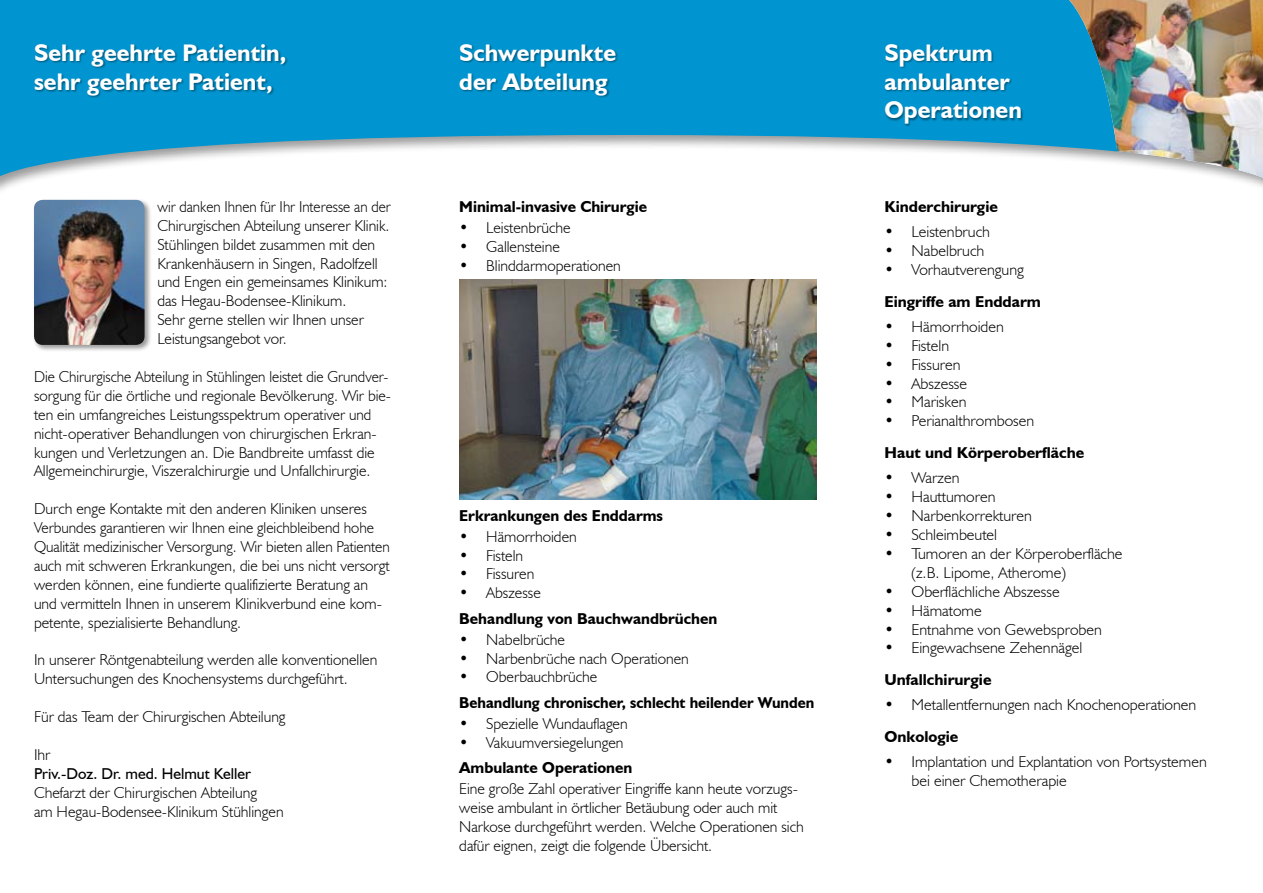
<style>
.page{position:relative;width:1263px;height:893px;background:#fff}
.page>*{position:absolute;margin:0;border:0;box-sizing:border-box;transform-origin:0 0}
.t1{font:700 24px/28.8px "Humanist 521 BT";color:#fff}
.t2{font:300 15.75px/18.9px "Humanist 521 BT";color:#000}
.t3{font:300 15.75px/18.9px "Humanist 521 BT";color:#000;scale:.96 1}
.t4{font:300 15.75px/18.9px "Humanist 521 BT";color:#000;scale:.95 1}
.t5{font:700 15.75px "Humanist 521 BT";color:#000}
.t6{font:700 15.75px "Humanist 521 BT";color:#000;scale:.96 1}
.t7{font:15.75px "Humanist 521 BT";color:#000}
</style>
<div class="page">
<svg style="left:0;top:0;width:1051px;height:186px;fill:#0095d0"></svg>
<svg style="left:1051px;top:0;width:212px;height:187px"></svg>
<img style="left:1069px;top:0;width:194px;height:178px">
<div style="left:460px;top:44px;width:257px;height:78px;background:#000;opacity:.4"></div>
<div style="left:34px;top:44px;width:305px;height:84px;background:#000;opacity:.4"></div>
<div style="left:32px;top:198px;width:126px;height:161px;background:#000;opacity:.4"></div>
<img style="left:34px;top:200px;width:111px;height:145px">
<img style="left:459px;top:280px;width:357px;height:220px">
<div style="left:885px;top:44px;width:257px;height:100px;background:#000;opacity:.4"></div>
<h1 class="t1" style="left:34px;top:38px;width:254px">Sehr geehrte Patientin, sehr geehrter Patient,</h1>
<p class="t4" style="left:157px;top:197px;width:247px">wir danken Ihnen für Ihr Interesse an der Chirurgischen Abteilung unserer Klinik.<br>Stühlingen bildet zusammen mit den Krankenhäusern in Singen, Radolfzell und Engen ein gemeinsames Klinikum: das Hegau-Bodensee-Klinikum.<br>Sehr gerne stellen wir Ihnen unser Leistungsangebot vor.</p>
<p class="t3" style="left:34px;top:367px;width:373px">Die Chirurgische Abteilung in Stühlingen leistet die Grundver&shy;sorgung für die örtliche und regionale Bevölkerung. Wir bie&shy;ten ein umfangreiches Leistungsspektrum operativer und nicht-operativer Behandlungen von chirurgischen Erkran&shy;kungen und Verletzungen an. Die Bandbreite umfasst die Allgemeinchirurgie, Viszeralchirurgie und Unfallchirurgie.</p>
<p class="t2" style="left:34px;top:499px;width:357px">Durch enge Kontakte mit den anderen Kliniken unseres Verbundes garantieren wir Ihnen eine gleichbleibend hohe Qualität medizinischer Versorgung. Wir bieten allen Patienten auch mit schweren Erkrankungen, die bei uns nicht versorgt werden können, eine fundierte qualifizierte Beratung an und vermitteln Ihnen in unserem Klinikverbund eine kom&shy;petente, spezialisierte Behandlung.</p>
<p class="t2" style="left:34px;top:650px;width:345px">In unserer Röntgenabteilung werden alle konventionellen<br>Untersuchungen des Knochensystems durchgeführt.</p>
<p class="t2" style="left:34px;top:707px;width:253px">Für das Team der Chirurgischen Abteilung</p>
<p class="t2" style="left:34px;top:745px;width:18px">Ihr</p>
<p class="t7" style="left:34px;top:764px;width:218px">Priv.-Doz. Dr. med. Helmut Keller</p>
<p class="t2" style="left:34px;top:783px;width:251px">Chefarzt der Chirurgischen Abteilung<br>am Hegau-Bodensee-Klinikum Stühlingen</p>
<h1 class="t1" style="left:459px;top:38px;width:158px">Schwerpunkte der Abteilung</h1>
<p class="t5" style="left:459px;top:197px;width:189px">Minimal-invasive Chirurgie</p>
<p class="t2" style="left:459px;top:218px;width:113px">• Leistenbrüche</p>
<p class="t2" style="left:459px;top:237px;width:102px">• Gallensteine</p>
<p class="t2" style="left:459px;top:256px;width:163px">• Blinddarmoperationen</p>
<p class="t5" style="left:459px;top:505px;width:205px">Erkrankungen des Enddarms</p>
<p class="t2" style="left:459px;top:527px;width:119px">• Hämorrhoiden</p>
<p class="t2" style="left:459px;top:545px;width:65px">• Fisteln</p>
<p class="t2" style="left:459px;top:564px;width:77px">• Fissuren</p>
<p class="t2" style="left:459px;top:583px;width:83px">• Abszesse</p>
<p class="t5" style="left:459px;top:608px;width:260px">Behandlung von Bauchwandbrüchen</p>
<p class="t2" style="left:459px;top:630px;width:107px">• Nabelbrüche</p>
<p class="t2" style="left:459px;top:648px;width:231px">• Narbenbrüche nach Operationen</p>
<p class="t2" style="left:459px;top:667px;width:140px">• Oberbauchbrüche</p>
<p class="t6" style="left:459px;top:693px;width:371px">Behandlung chronischer, schlecht heilender Wunden</p>
<p class="t2" style="left:459px;top:714px;width:170px">• Spezielle Wundauflagen</p>
<p class="t2" style="left:459px;top:733px;width:166px">• Vakuumversiegelungen</p>
<p class="t5" style="left:459px;top:758px;width:175px">Ambulante Operationen</p>
<p class="t2" style="left:459px;top:779px;width:346px">Eine große Zahl operativer Eingriffe kann heute vorzugs&shy;weise ambulant in örtlicher Betäubung oder auch mit Narkose durchgeführt werden. Welche Operationen sich dafür eignen, zeigt die folgende Übersicht.</p>
<h1 class="t1" style="left:884px;top:38px;width:139px">Spektrum ambulanter<br>Operationen</h1>
<p class="t5" style="left:884px;top:197px;width:115px">Kinderchirurgie</p>
<p class="t2" style="left:884px;top:222px;width:107px">• Leistenbruch</p>
<p class="t2" style="left:884px;top:241px;width:101px">• Nabelbruch</p>
<p class="t2" style="left:884px;top:260px;width:141px">• Vorhautverengung</p>
<p class="t5" style="left:884px;top:291px;width:158px">Eingriffe am Enddarm</p>
<p class="t2" style="left:884px;top:317px;width:121px">• Hämorrhoiden</p>
<p class="t2" style="left:884px;top:336px;width:66px">• Fisteln</p>
<p class="t2" style="left:884px;top:355px;width:78px">• Fissuren</p>
<p class="t2" style="left:884px;top:373px;width:84px">• Abszesse</p>
<p class="t2" style="left:884px;top:392px;width:84px">• Marisken</p>
<p class="t2" style="left:884px;top:411px;width:151px">• Perianalthrombosen</p>
<p class="t5" style="left:884px;top:443px;width:201px">Haut und Körperoberfläche</p>
<p class="t2" style="left:884px;top:468px;width:77px">• Warzen</p>
<p class="t2" style="left:884px;top:487px;width:112px">• Hauttumoren</p>
<p class="t2" style="left:884px;top:506px;width:149px">• Narbenkorrekturen</p>
<p class="t2" style="left:884px;top:525px;width:114px">• Schleimbeutel</p>
<p class="t2" style="left:911px;top:544px;width:213px;text-indent:-27px">• Tumoren an der Körperoberfläche (z.B. Lipome, Atherome)</p>
<p class="t2" style="left:884px;top:582px;width:177px">• Oberflächliche Abszesse</p>
<p class="t2" style="left:884px;top:600px;width:99px">• Hämatome</p>
<p class="t2" style="left:884px;top:619px;width:219px">• Entnahme von Gewebsproben</p>
<p class="t2" style="left:884px;top:638px;width:199px">• Eingewachsene Zehennägel</p>
<p class="t5" style="left:884px;top:670px;width:109px">Unfallchirurgie</p>
<p class="t2" style="left:884px;top:695px;width:313px">• Metallentfernungen nach Knochenoperationen</p>
<p class="t5" style="left:884px;top:727px;width:75px">Onkologie</p>
<p class="t2" style="left:911px;top:752px;width:297px;text-indent:-27px">• Implantation und Explantation von Portsystemen bei einer Chemotherapie</p>
</div>
